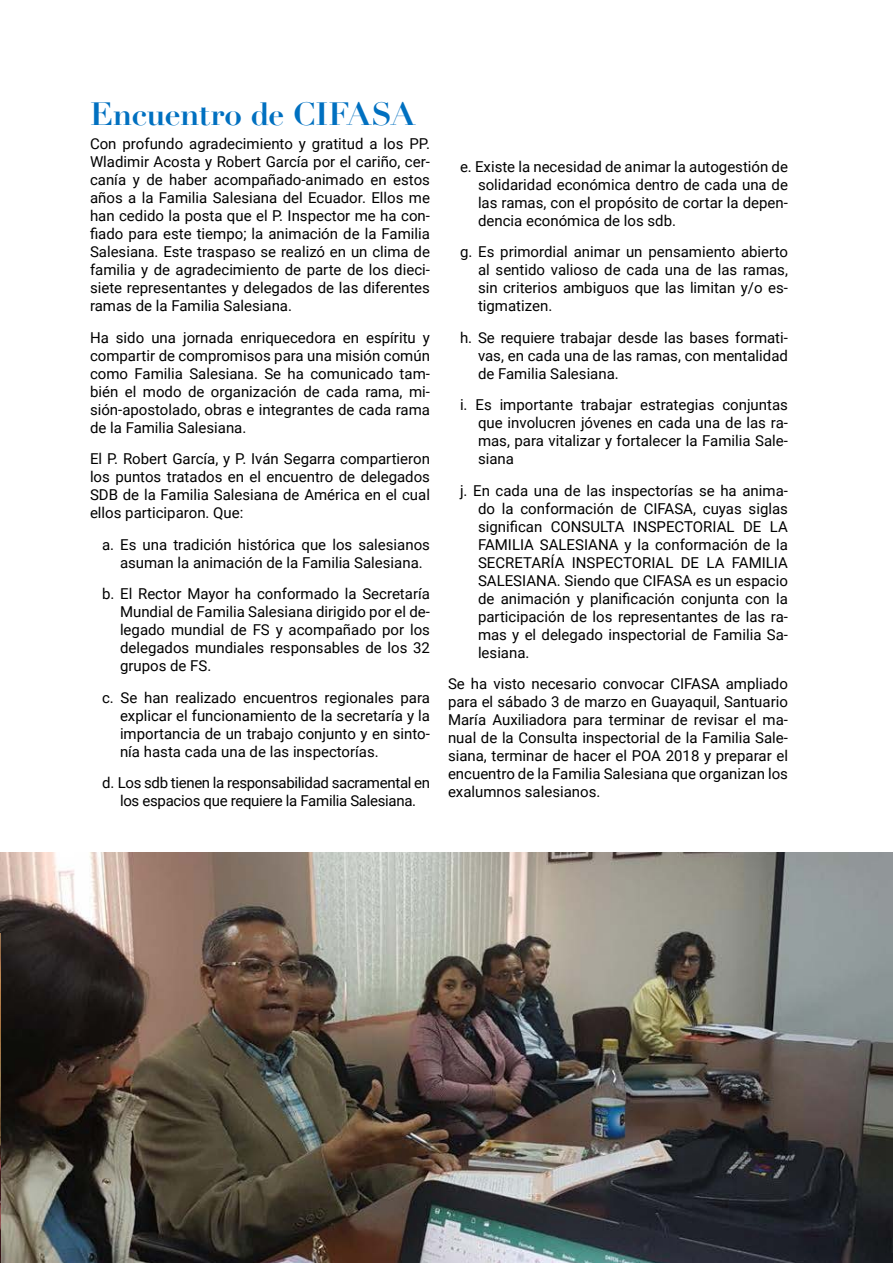
<style>
.page{position:relative;width:893px;height:1263px;background:#fff}
.page>*{position:absolute;margin:0;border:0;box-sizing:border-box;transform-origin:0 0}
.t1{font:700 31.5px "Didot";letter-spacing:-.015em;color:#0070c0}
.t2{font:15px/18px "Roboto";color:#000;text-align:justify}
.t3{font:15px/18px "Roboto";letter-spacing:-.02em;color:#000;text-align:center}
</style>
<div class="page">
<img style="left:0;top:853px;width:893px;height:410px">
<img style="left:0;top:933px;width:1px;height:330px">
<h1 class="t1" style="left:90px;top:94px;width:326px">Encuentro de CIFASA</h1>
<p class="t2" style="left:90px;top:134px;width:341px">Con profundo agradecimiento y gratitud a los PP.<br>Wladimir Acosta y Robert García por el cariño, cer&shy;canía y de haber acompañado-animado en estos años a la Familia Salesiana del Ecuador. Ellos me han cedido la posta que el P. Inspector me ha con&shy;fiado para este tiempo; la animación de la Familia Salesiana. Este traspaso se realizó en un clima de familia y de agradecimiento de parte de los dieci&shy;siete representantes y delegados de las diferentes ramas de la Familia Salesiana.</p>
<p class="t2" style="left:90px;top:328px;width:341px">Ha sido una jornada enriquecedora en espíritu y compartir de compromisos para una misión común como Familia Salesiana. Se ha comunicado tam&shy;bién el modo de organización de cada rama, mi&shy;sión-apostolado, obras e integrantes de cada rama de la Familia Salesiana.</p>
<p class="t2" style="left:90px;top:449px;width:341px">El P. Robert García, y P. Iván Segarra compartieron los puntos tratados en el encuentro de delegados SDB de la Familia Salesiana de América en el cual ellos participaron. Que:</p>
<p class="t2" style="left:120px;top:535px;width:311px;text-indent:-18px">a. Es una tradición histórica que los salesianos asuman la animación de la Familia Salesiana.</p>
<p class="t2" style="left:120px;top:584px;width:311px;text-indent:-18px">b. El Rector Mayor ha conformado la Secretaría Mundial de Familia Salesiana dirigido por el de&shy;legado mundial de FS y acompañado por los delegados mundiales responsables de los 32 grupos de FS.</p>
<p class="t2" style="left:120px;top:688px;width:311px;text-indent:-18px">c. Se han realizado encuentros regionales para explicar el funcionamiento de la secretaría y la importancia de un trabajo conjunto y en sinto&shy;nía hasta cada una de las inspectorías.</p>
<p class="t3" style="left:102px;top:773px;width:330px">d. Los sdb tienen la responsabilidad sacramental en los espacios que requiere la Familia Salesiana.</p>
<p class="t2" style="left:478px;top:157px;width:311px;text-indent:-18px">e. Existe la necesidad de animar la autogestión de solidaridad económica dentro de cada una de las ramas, con el propósito de cortar la depen&shy;dencia económica de los sdb.</p>
<p class="t2" style="left:478px;top:242px;width:311px;text-indent:-18px">g. Es primordial animar un pensamiento abierto al sentido valioso de cada una de las ramas, sin criterios ambiguos que las limitan y/o es&shy;tigmatizen.</p>
<p class="t2" style="left:478px;top:328px;width:311px;text-indent:-18px">h. Se requiere trabajar desde las bases formati&shy;vas, en cada una de las ramas, con mentalidad de Familia Salesiana.</p>
<p class="t2" style="left:478px;top:395px;width:311px;text-indent:-18px">i. Es importante trabajar estrategias conjuntas que involucren jóvenes en cada una de las ra&shy;mas, para vitalizar y fortalecer la Familia Sale&shy;siana</p>
<p class="t2" style="left:478px;top:481px;width:311px;text-indent:-18px">j. En cada una de las inspectorías se ha anima&shy;do la conformación de CIFASA, cuyas siglas significan CONSULTA INSPECTORIAL DE LA FAMILIA SALESIANA y la conformación de la SECRETARÍA INSPECTORIAL DE LA FAMILIA SALESIANA. Siendo que CIFASA es un espacio de animación y planificación conjunta con la participación de los representantes de las ra&shy;mas y el delegado inspectorial de Familia Sa&shy;lesiana.</p>
<p class="t2" style="left:448px;top:674px;width:341px">Se ha visto necesario convocar CIFASA ampliado para el sábado 3 de marzo en Guayaquil, Santuario María Auxiliadora para terminar de revisar el ma&shy;nual de la Consulta inspectorial de la Familia Sale&shy;siana, terminar de hacer el POA 2018 y preparar el encuentro de la Familia Salesiana que organizan los exalumnos salesianos.</p>
</div>
